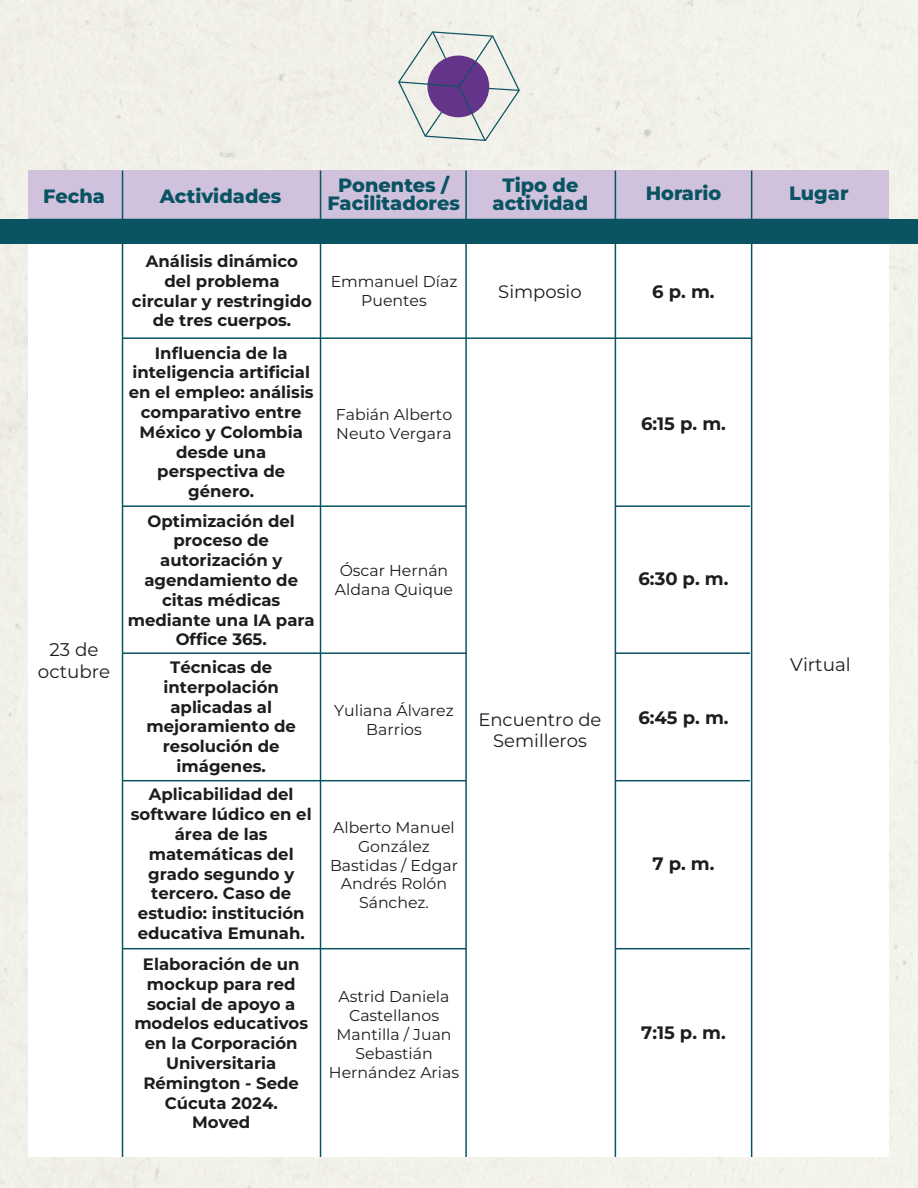
<style>
.page{position:relative;width:918px;height:1188px;background:#f2f1ea}
.page>*{position:absolute;margin:0;border:0;box-sizing:border-box;transform-origin:0 0}
.t1{font:800 19.2px/18.3px "Montserrat";color:#095362;text-align:center}
.t2{font:18.3px/22px "Montserrat";color:#1d1d1b;text-align:center}
.t3{font:700 18px "Montserrat";color:#1d1d1b}
.t4{font:18px "Montserrat";color:#1d1d1b}
.t5{font:700 16.5px/19.8px "Montserrat";color:#1d1d1b;text-align:center}
.t6{font:15.75px/18.9px "Montserrat";color:#1d1d1b;text-align:center}
</style>
<div class="page">
<div style="left:28px;top:170px;width:862px;height:987px;background:#fff"></div>
<div style="left:28px;top:170px;width:862px;height:50px;background:#d0c2dc"></div>
<hr style="left:29px;top:219px;width:860px;height:1px;background:#095362">
<hr style="left:122px;top:505px;width:344px;height:2px;background:#095362">
<hr style="left:320px;top:171px;width:1px;height:986px;background:#095362">
<hr style="left:122px;top:171px;width:1px;height:986px;background:#095362">
<hr style="left:465px;top:171px;width:2px;height:986px;background:#095362">
<hr style="left:615px;top:171px;width:1px;height:986px;background:#095362">
<hr style="left:751px;top:171px;width:1px;height:986px;background:#095362">
<hr style="left:616px;top:505px;width:134px;height:2px;background:#095362">
<hr style="left:122px;top:948px;width:344px;height:1px;background:#095362">
<hr style="left:616px;top:948px;width:134px;height:1px;background:#095362">
<hr style="left:122px;top:780px;width:344px;height:1px;background:#095362">
<hr style="left:122px;top:652px;width:344px;height:2px;background:#095362">
<hr style="left:616px;top:780px;width:134px;height:1px;background:#095362">
<hr style="left:616px;top:652px;width:134px;height:2px;background:#095362">
<hr style="left:122px;top:337px;width:630px;height:2px;background:#095362">
<svg style="left:398px;top:31px;width:122px;height:110px;background:#c5becc"></svg>
<div style="left:0;top:220px;width:918px;height:24px;background:#095362"></div>
<p class="t1" style="left:43px;top:186px;width:63px">Fecha</p>
<p class="t1" style="left:160px;top:186px;width:123px">Actividades</p>
<p class="t1" style="left:327px;top:175px;width:134px">Ponentes /<br>Facilitadores</p>
<p class="t1" style="left:493px;top:175px;width:97px">Tipo de actividad</p>
<p class="t1" style="left:646px;top:183px;width:77px">Horario</p>
<p class="t1" style="left:789px;top:183px;width:61px">Lugar</p>
<p class="t2" style="left:38px;top:638px;width:74px">23 de octubre</p>
<p class="t5" style="left:132px;top:250px;width:182px">Análisis dinámico del problema circular y restringido de tres cuerpos.</p>
<p class="t5" style="left:129px;top:342px;width:186px">Influencia de la inteligencia artificial en el empleo: análisis comparativo entre<br>México y Colombia desde una perspectiva de género.</p>
<p class="t5" style="left:128px;top:510px;width:189px">Optimización del proceso de autorización y agendamiento de citas médicas mediante una IA para<br>Office 365.</p>
<p class="t5" style="left:147px;top:656px;width:151px">Técnicas de interpolación aplicadas al mejoramiento de resolución de imágenes.</p>
<p class="t5" style="left:131px;top:784px;width:182px">Aplicabilidad del software lúdico en el área de las matemáticas del grado segundo y tercero. Caso de estudio: institución educativa Emunah.</p>
<p class="t5" style="left:134px;top:953px;width:175px">Elaboración de un mockup para red social de apoyo a modelos educativos en la Corporación<br>Universitaria<br>Rémington - Sede<br>Cúcuta 2024.<br>Moved</p>
<p class="t6" style="left:331px;top:272px;width:128px">Emmanuel Díaz<br>Puentes</p>
<p class="t3" style="left:652px;top:278px;width:64px">6 p. m.</p>
<p class="t4" style="left:498px;top:279px;width:85px">Simposio</p>
<p class="t6" style="left:336px;top:404px;width:118px;text-align:left">Fabián Alberto<br>Neuto Vergara</p>
<p class="t3" style="left:641px;top:410px;width:86px">6:15 p. m.</p>
<p class="t6" style="left:335px;top:560px;width:120px">Óscar Hernán<br>Aldana Quique</p>
<p class="t3" style="left:639px;top:566px;width:91px">6:30 p. m.</p>
<p class="t6" style="left:334px;top:700px;width:121px">Yuliana Álvarez<br>Barrios</p>
<p class="t4" style="left:478px;top:707px;width:125px">Encuentro de</p>
<p class="t3" style="left:638px;top:705px;width:92px">6:45 p. m.</p>
<p class="t4" style="left:493px;top:729px;width:95px">Semilleros</p>
<p class="t6" style="left:330px;top:817px;width:130px">Alberto Manuel<br>González<br>Bastidas / Edgar<br>Andrés Rolón<br>Sánchez.</p>
<p class="t6" style="left:329px;top:987px;width:132px">Astrid Daniela<br>Castellanos<br>Mantilla / Juan<br>Sebastián<br>Hernández Arias</p>
<p class="t3" style="left:652px;top:850px;width:64px">7 p. m.</p>
<p class="t3" style="left:641px;top:1020px;width:86px">7:15 p. m.</p>
<p class="t2" style="left:790px;top:653px;width:62px">Virtual</p>
</div>
